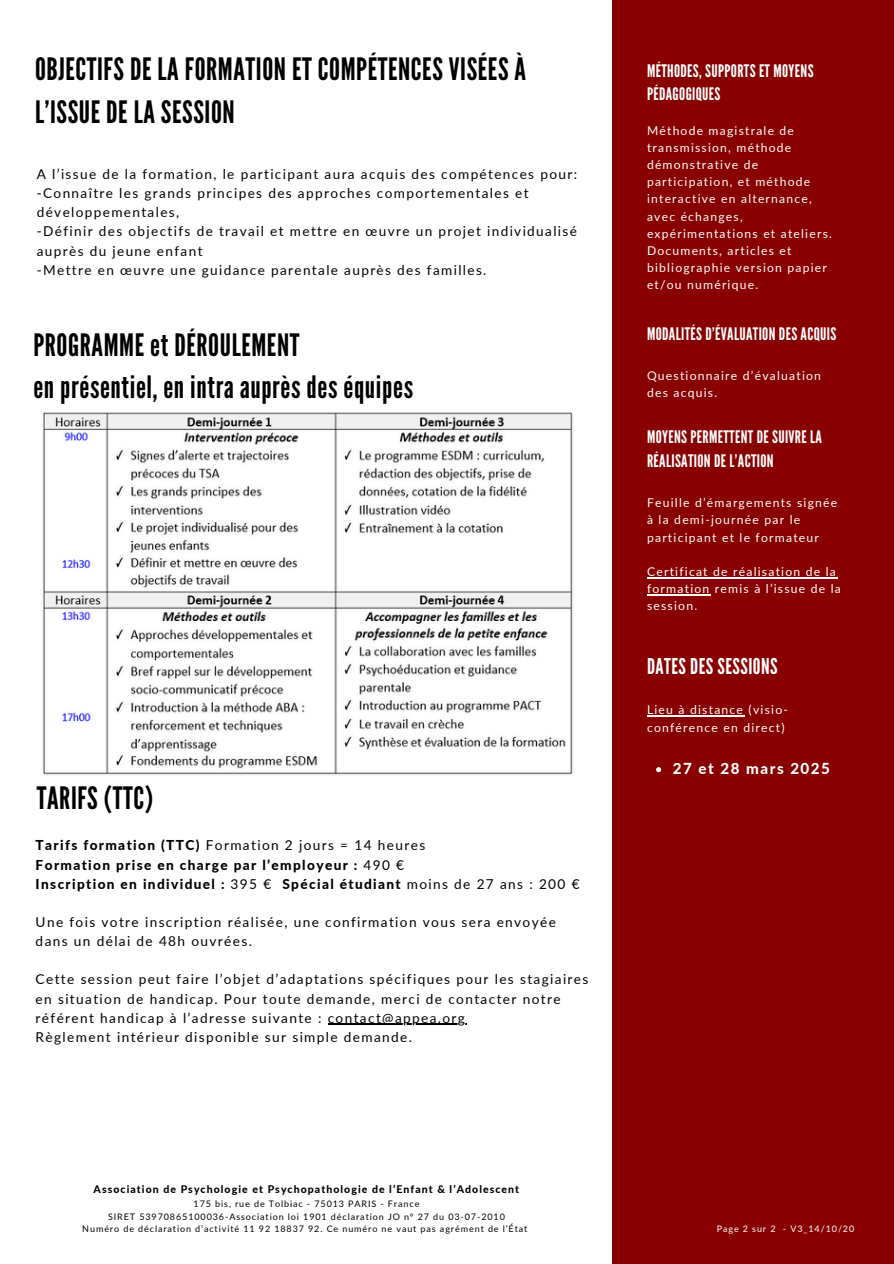
<style>
.page{position:relative;width:894px;height:1264px;background:#fff}
.page>*{position:absolute;margin:0;border:0;box-sizing:border-box;transform-origin:0 0}
.t1{font:30.75px/42.8px "League Gothic";letter-spacing:.02em;color:#000}
.t2{font:21.75px "League Gothic";letter-spacing:.02em;color:#fff}
.t3{font:17.25px/23.7px "League Gothic";letter-spacing:.02em;color:#fff}
.t4{font:800 15.15px "Lato";letter-spacing:.1em;color:#fff}
.t5{font:13.65px/19.2px "Lato";letter-spacing:.1em;color:#000}
.t6{font:800 13.65px/19.2px "Lato";letter-spacing:.1em;color:#000}
.t7{font:12.15px/17.1px "Lato";letter-spacing:.1em;color:#fff}
.t8{font:800 10.5px "Lato";letter-spacing:.1em;color:#000}
.t9{font:9px "Lato";letter-spacing:.1em;color:#000}
.t10{font:9px "Lato";letter-spacing:.1em;color:#fff}
.s1{font-weight:400}
</style>
<div class="page">
<div style="left:612px;top:0;width:281px;height:1263px;background:#890000"></div>
<img style="left:43px;top:412px;width:530px;height:363px">
<hr style="left:647px;top:577px;width:189px;height:1px;background:#fff">
<hr style="left:647px;top:594px;width:63px;height:1px;background:#fff">
<hr style="left:327px;top:1023px;width:139px;height:1px;background:#000">
<hr style="left:646px;top:715px;width:98px;height:1px;background:#fff">
<svg style="left:656px;top:767px;width:5px;height:5px"></svg>
<h6 class="t1" style="left:35px;top:49px;width:492px">OBJECTIFS DE LA FORMATION ET COMPÉTENCES VISÉES À<br>L’ISSUE DE LA SESSION</h6>
<p class="t3" style="left:646px;top:59px;width:168px">MÉTHODES, SUPPORTS ET MOYENS<br>PÉDAGOGIQUES</p>
<h2 class="t7" style="left:646px;top:121px;width:186px">Méthode magistrale de transmission, méthode démonstrative de participation, et méthode interactive en alternance, avec échanges, expérimentations et ateliers.</h2>
<p class="t7" style="left:646px;top:242px;width:181px">Documents, articles et bibliographie version papier et/ou numérique.</p>
<h5 class="t5" style="left:37px;top:164px;width:541px">A l’issue de la formation, le participant aura acquis des compétences pour:</h5>
<h5 class="t5" style="left:37px;top:183px;width:541px">-Connaître les grands principes des approches comportementales et développementales,<br>-Définir des objectifs de travail et mettre en œuvre un projet individualisé auprès du jeune enfant<br>-Mettre en œuvre une guidance parentale auprès des familles.</h5>
<p class="t1" style="left:33px;top:324px;width:381px">PROGRAMME et DÉROULEMENT<br>en présentiel, en intra auprès des équipes</p>
<h3 class="t1" style="left:37px;top:777px;width:118px">TARIFS (TTC)</h3>
<p class="t6" style="left:36px;top:835px;width:545px">Tarifs formation (TTC) <span class="s1">Formation 2 jours = 14 heures<br></span>Formation prise en charge par l’employeur : <span class="s1">490 €<br></span>Inscription en individuel : <span class="s1">395 €</span> Spécial étudiant <span class="s1">moins de 27 ans : 200 €</span></p>
<h4 class="t5" style="left:36px;top:912px;width:521px">Une fois votre inscription réalisée, une confirmation vous sera envoyée dans un délai de 48h ouvrées.</h4>
<p class="t5" style="left:36px;top:969px;width:554px">Cette session peut faire l’objet d’adaptations spécifiques pour les stagiaires en situation de handicap. Pour toute demande, merci de contacter notre référent handicap à l’adresse suivante :</p>
<p class="t5" style="left:36px;top:1007px;width:431px;text-indent:292px">contact@appea.org<br>Règlement intérieur disponible sur simple demande.</p>
<p class="t3" style="left:646px;top:322px;width:191px">MODALITÉS D’ÉVALUATION DES ACQUIS</p>
<p class="t7" style="left:646px;top:366px;width:175px">Questionnaire d’évaluation des acquis.</p>
<p class="t3" style="left:646px;top:426px;width:176px">MOYENS PERMETTENT DE SUIVRE LA<br>RÉALISATION DE L’ACTION</p>
<h1 class="t7" style="left:647px;top:494px;width:192px">Feuille d’émargements signée à la demi-journée par le participant et le formateur</h1>
<h5 class="t7" style="left:647px;top:562px;width:195px">Certificat de réalisation de la formation remis à l’issue de la session.</h5>
<p class="t2" style="left:647px;top:653px;width:132px">DATES DES SESSIONS</p>
<p class="t7" style="left:646px;top:701px;width:142px">Lieu à distance (visio-</p>
<p class="t7" style="left:646px;top:718px;width:139px">conférence en direct)</p>
<p class="t4" style="left:672px;top:759px;width:159px">27 et 28 mars 2025</p>
<p class="t8" style="left:94px;top:1182px;width:427px">Association de Psychologie et Psychopathologie de l’Enfant &amp; l’Adolescent</p>
<h4 class="t9" style="left:193px;top:1197px;width:227px">175 bis, rue de Tolbiac - 75013 PARIS - France</h4>
<p class="t9" style="left:108px;top:1210px;width:398px">SIRET 53970865100036-Association loi 1901 déclaration JO n° 27 du 03-07-2010</p>
<p class="t9" style="left:82px;top:1223px;width:446px">Numéro de déclaration d’activité 11 92 18837 92. Ce numéro ne vaut pas agrément de l’État</p>
<h4 class="t10" style="left:716px;top:1223px;width:139px">Page 2 sur 2 - V3_14/10/20</h4>
</div>
